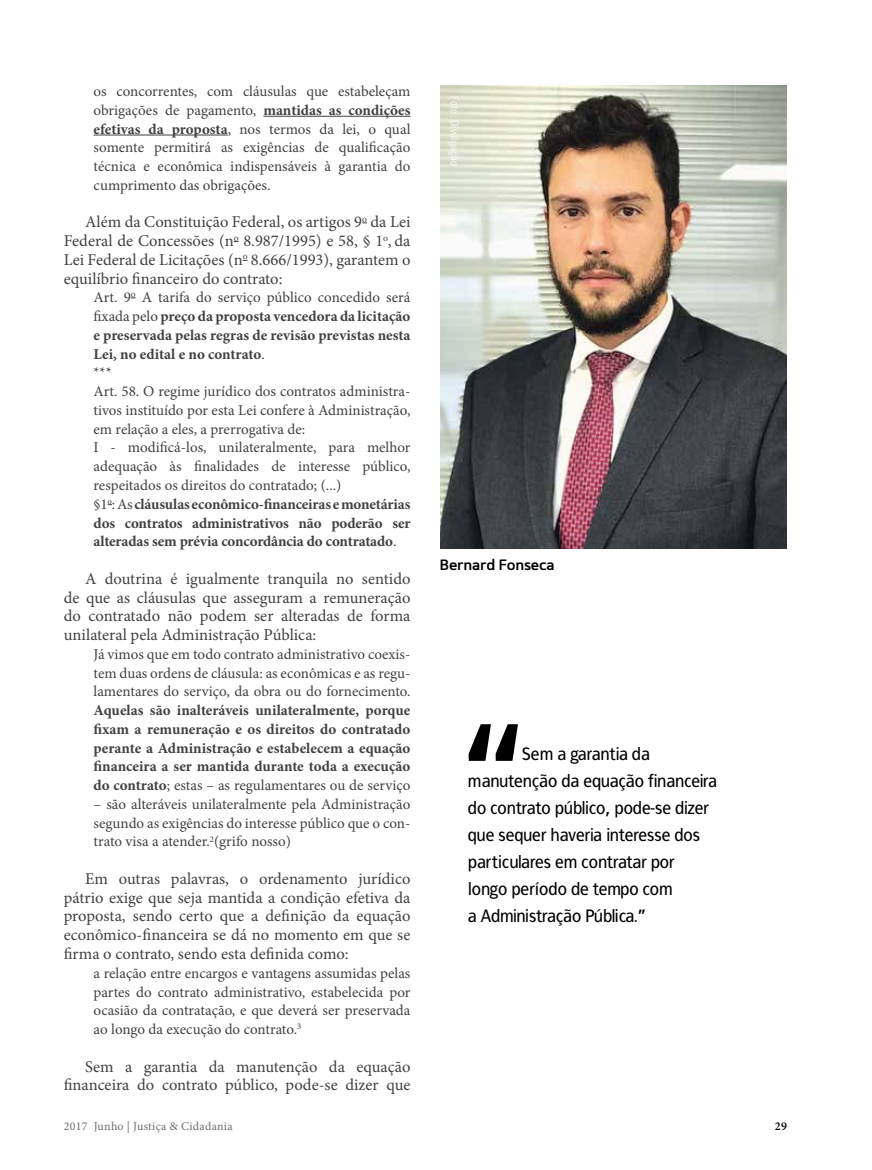
<style>
.page{position:relative;width:872px;height:1170px;background:#fff}
.page>*{position:absolute;margin:0;border:0;box-sizing:border-box;transform-origin:0 0}
.t1{font:18px/27px "Francophil Sans";color:#000}
.t2{font:16.5px/18.8px "Minion Pro";color:#414042;text-align:justify}
.t3{font:15px/18.8px "Minion Pro";color:#414042;text-align:justify}
.t4{font:700 15px/18.8px "Minion Pro";color:#414042;text-align:justify}
.t5{font:600 15px "Mentone";letter-spacing:-.015em;color:#000}
.t6{font:12px "Minion Pro";letter-spacing:.02em;color:#6d6e71}
.t7{font:600 12px "Minion Pro";color:#000}
.t8{font:300 condensed 11.25px "Zurich BT";letter-spacing:.015em;color:#fff}
.s1{font-weight:700}
.s2{font-weight:400}
</style>
<div class="page">
<hr style="left:263px;top:116px;width:147px;height:1px;background:#414042">
<hr style="left:94px;top:135px;width:134px;height:1px;background:#414042">
<img style="left:440px;top:85px;width:347px;height:463px">
<svg style="left:468px;top:724px;width:50px;height:36px"></svg>
<p class="t3" style="left:94px;top:82px;width:318px">os concorrentes, com cláusulas que estabeleçam obrigações de pagamento, <span class="s1">mantidas as condições efetivas da proposta</span>, nos termos da lei, o qual somente permitirá as exigências de qualificação técnica e econômica indispensáveis à garantia do cumprimento das obrigações.</p>
<p class="t2" style="left:64px;top:213px;width:348px;text-indent:21px">Além da Constituição Federal, os artigos 9<sup>o</sup> da Lei Federal de Concessões (n<sup>o</sup> 8.987/1995) e 58, § 1<sup>o</sup>, da Lei Federal de Licitações (n<sup>o</sup> 8.666/1993), garantem o equilíbrio financeiro do contrato:</p>
<p class="t3" style="left:94px;top:288px;width:318px;text-align:left">Art. 9<sup>o</sup> A tarifa do serviço público concedido será fixada pelo <span class="s1">preço da proposta vencedora da licitação e preservada pelas regras de revisão previstas nesta Lei, no edital e no contrato</span>.<br>***<br>Art. 58. O regime jurídico dos contratos administra&shy;tivos instituído por esta Lei confere à Administração, em relação a eles, a prerrogativa de:<br>I - modificá-los, unilateralmente, para melhor adequação às finalidades de interesse público, respeitados os direitos do contratado; (...)<br>§1<sup>o</sup>: As <span class="s1">cláusulas econômico-financeiras e monetárias dos contratos administrativos não poderão ser alteradas sem prévia concordância do contratado</span>.</p>
<p class="t2" style="left:64px;top:569px;width:348px;text-indent:21px">A doutrina é igualmente tranquila no sentido de que as cláusulas que asseguram a remuneração do contratado não podem ser alteradas de forma unilateral pela Administração Pública:</p>
<p class="t3" style="left:94px;top:644px;width:318px">Já vimos que em todo contrato administrativo coexis&shy;tem duas ordens de cláusula: as econômicas e as regu&shy;lamentares do serviço, da obra ou do fornecimento.</p>
<p class="t4" style="left:94px;top:700px;width:318px">Aquelas são inalteráveis unilateralmente, porque fixam a remuneração e os direitos do contratado perante a Administração e estabelecem a equação financeira a ser mantida durante toda a execução do contrato<span class="s2">; estas – as regulamentares ou de serviço</span></p>
<p class="t3" style="left:94px;top:794px;width:318px">– são alteráveis unilateralmente pela Administração segundo as exigências do interesse público que o con&shy;trato visa a atender.<sup>2</sup>(grifo nosso)</p>
<p class="t2" style="left:64px;top:869px;width:348px;text-indent:21px">Em outras palavras, o ordenamento jurídico pátrio exige que seja mantida a condição efetiva da proposta, sendo certo que a definição da equação econômico-financeira se dá no momento em que se firma o contrato, sendo esta definida como:</p>
<p class="t3" style="left:94px;top:963px;width:318px">a relação entre encargos e vantagens assumidas pelas partes do contrato administrativo, estabelecida por ocasião da contratação, e que deverá ser preservada ao longo da execução do contrato.<sup>3</sup></p>
<p class="t2" style="left:64px;top:1056px;width:348px;text-align:right">Sem a garantia da manutenção da equação financeira do contrato público, pode-se dizer que</p>
<p class="t8" style="left:462px;top:96px;width:71px;rotate:90deg">Foto: Divulgação</p>
<p class="t5" style="left:439px;top:555px;width:117px">Bernard Fonseca</p>
<p class="t1" style="left:468px;top:739px;width:251px;text-indent:54px">Sem a garantia da manutenção da equação financeira do contrato público, pode-se dizer que sequer haveria interesse dos particulares em contratar por longo período de tempo com<br>a Administração Pública.”</p>
<p class="t6" style="left:64px;top:1117px;width:170px">2017 Junho | Justiça &amp; Cidadania</p>
<p class="t7" style="left:775px;top:1117px;width:14px">29</p>
</div>
